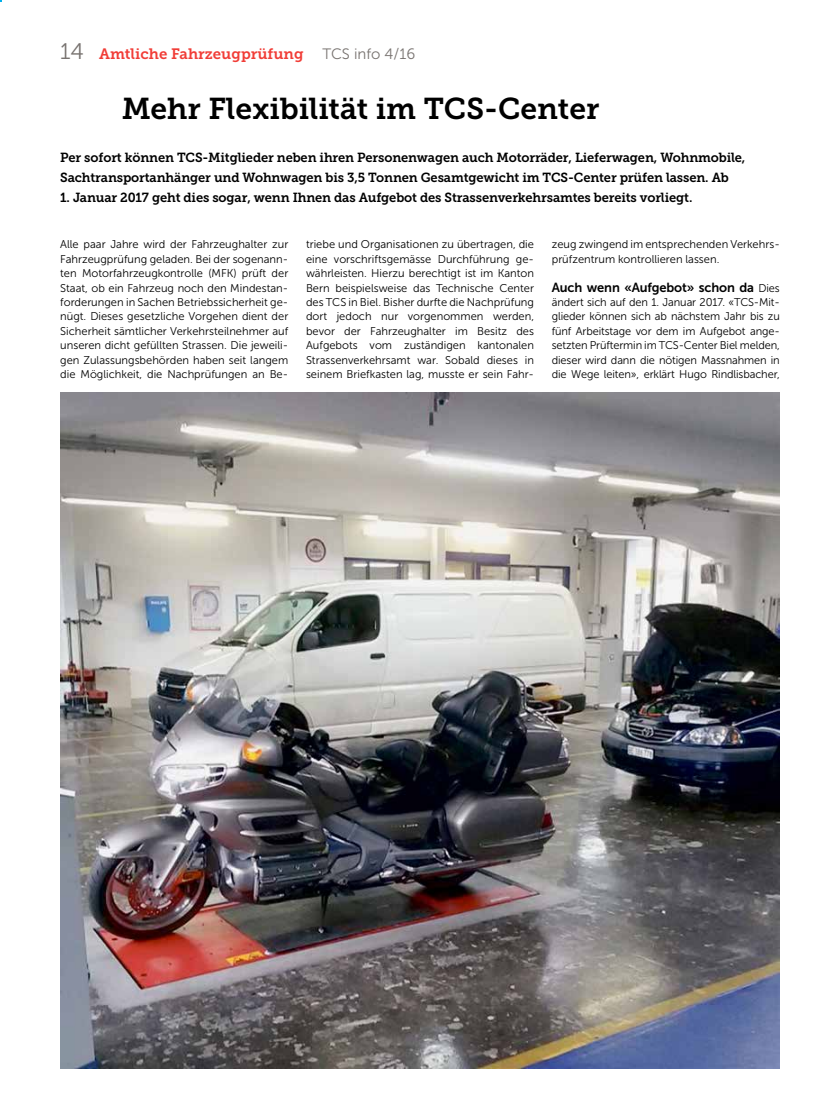
<style>
.page{position:relative;width:833px;height:1117px;background:#fff}
.page>*{position:absolute;margin:0;border:0;box-sizing:border-box;transform-origin:0 0}
.t1{font:30px "Museo Slab 700";color:#000}
.t2{font:15px "Museo Slab 700";color:#f13d37}
.t3{font:15px "Museo Sans 300";color:#787370}
.t4{font:13.12px/20px "Museo Slab 700";letter-spacing:-.01em;color:#000}
.t5{font:13.12px "Museo Sans 700";letter-spacing:-.01em;color:#000}
.t6{font:11.25px/14.4px "Museo Sans 300";color:#000;text-align:justify}
.s1{font-family:"Museo Sans 300";font-size:22.5px;color:#787370}
.s2{font-family:"Museo Sans 300";font-size:11.25px}
</style>
<div class="page">
<img style="left:60px;top:392px;width:720px;height:676px">
<h2 class="t2" style="left:60px;top:46px;width:245px"><span class="s1">14</span> Amtliche Fahrzeugprüfung</h2>
<h2 class="t3" style="left:322px;top:46px;width:94px">TCS info 4/16</h2>
<h1 class="t1" style="left:122px;top:92px;width:479px">Mehr Flexibilität im TCS-Center</h1>
<p class="t4" style="left:60px;top:148px;width:686px">Per sofort können TCS-Mitglieder neben ihren Personenwagen auch Motorräder, Lieferwagen, Wohnmobile,<br>Sachtransportanhänger und Wohnwagen bis 3,5 Tonnen Gesamtgewicht im TCS-Center prüfen lassen. Ab</p>
<p class="t4" style="left:60px;top:188px;width:634px">1. Januar 2017 geht dies sogar, wenn Ihnen das Aufgebot des Strassenverkehrsamtes bereits vorliegt.</p>
<p class="t6" style="left:60px;top:237px;width:229px">Alle paar Jahre wird der Fahrzeughalter zur Fahrzeugprüfung geladen. Bei der sogenann&shy;ten Motorfahrzeugkontrolle (MFK) prüft der Staat, ob ein Fahrzeug noch den Mindestan&shy;forderungen in Sachen Betriebssicherheit ge&shy;nügt. Dieses gesetzliche Vorgehen dient der Sicherheit sämtlicher Verkehrsteilnehmer auf unseren dicht gefüllten Strassen. Die jeweili&shy;gen Zulassungsbehörden haben seit langem die Möglichkeit, die Nachprüfungen an Be-</p>
<p class="t6" style="left:306px;top:237px;width:229px">triebe und Organisationen zu übertragen, die eine vorschriftsgemässe Durchführung ge&shy;währleisten. Hierzu berechtigt ist im Kanton Bern beispielsweise das Technische Center des TCS in Biel. Bisher durfte die Nachprüfung dort jedoch nur vorgenommen werden, bevor der Fahrzeughalter im Besitz des Aufgebots vom zuständigen kantonalen Strassenverkehrsamt war. Sobald dieses in seinem Briefkasten lag, musste er sein Fahr-</p>
<p class="t6" style="left:552px;top:237px;width:229px">zeug zwingend im entsprechenden Verkehrs&shy;prüfzentrum kontrollieren lassen.</p>
<p class="t5" style="left:552px;top:280px;width:229px">Auch wenn «Aufgebot» schon da <span class="s2">Dies</span></p>
<p class="t6" style="left:552px;top:295px;width:229px">ändert sich auf den 1. Januar 2017. «TCS-Mit&shy;glieder können sich ab nächstem Jahr bis zu fünf Arbeitstage vor dem im Aufgebot ange&shy;setzten Prüftermin im TCS-Center Biel melden, dieser wird dann die nötigen Massnahmen in die Wege leiten», erklärt Hugo Rindlisbacher,</p>
</div>
